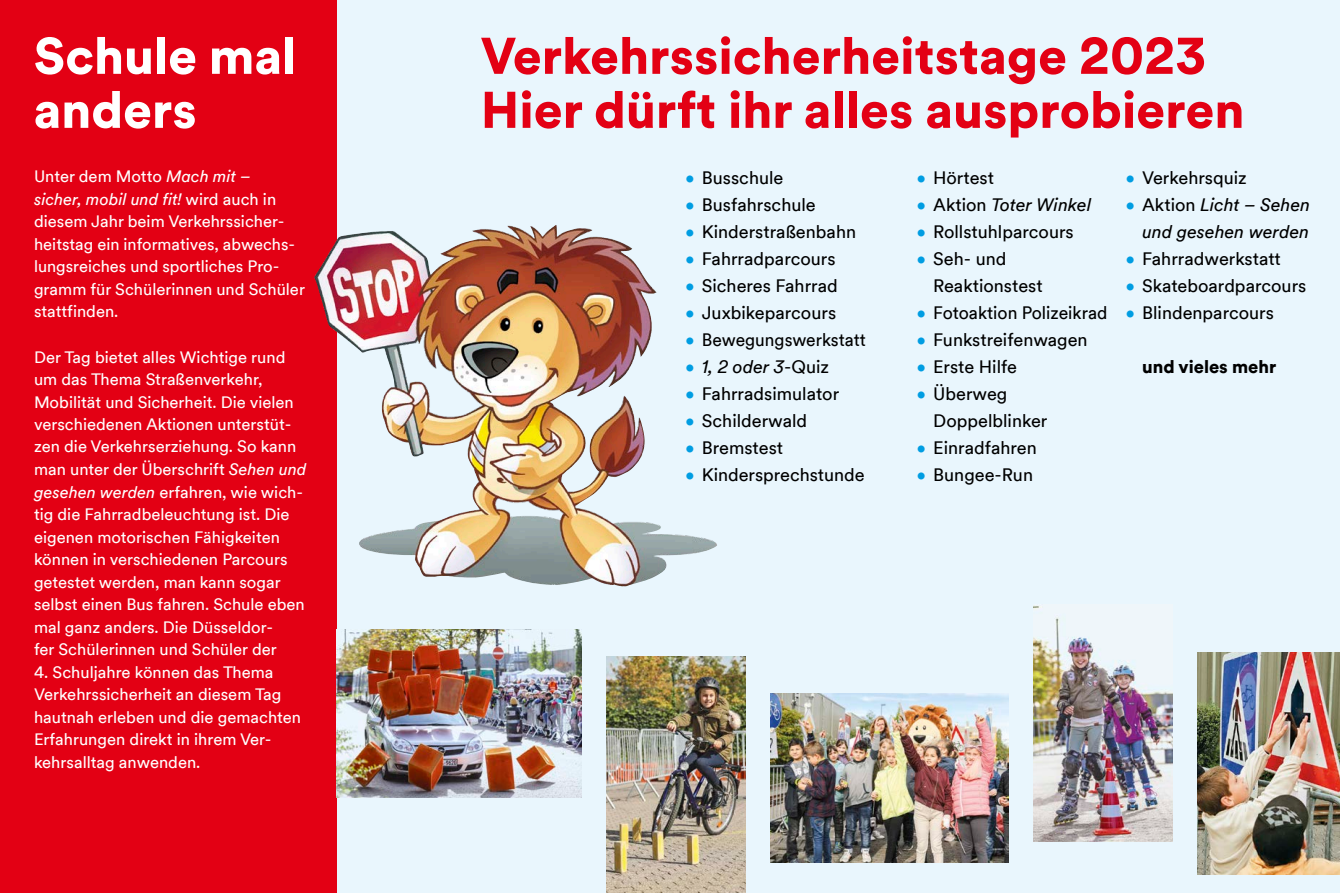
<style>
.page{position:relative;width:1340px;height:893px;background:#fff}
.page>*{position:absolute;margin:0;border:0;box-sizing:border-box;transform-origin:0 0}
.t1{font:900 50.85px/54px "Duesseldorf Circular TT";color:#e30014}
.t2{font:900 50.85px/54px "Duesseldorf Circular TT";color:#fff}
.t3{font:18px/27px "Duesseldorf Circular TT";color:#000}
.t4{font:italic 18px/27px "Duesseldorf Circular TT";color:#000;text-align:right}
.t5{font:18px "Duesseldorf Circular TT";color:#000;scale:.96 1}
.t6{font:900 18px "Duesseldorf Circular TT";color:#000}
.t7{font:16.5px/22.5px "Duesseldorf Circular TT";color:#fff}
.s1{font-style:italic}
.s2{font-weight:900;font-size:16.5px;color:#009de2}
.s3{font-weight:900;font-style:normal;font-size:16.5px;color:#009de2}
.s4{font-style:normal}
</style>
<div class="page">
<div style="left:337px;top:0;width:1002px;height:893px;background:#e9f6fd"></div>
<div style="left:0;top:0;width:337px;height:893px;background:#e30014"></div>
<img style="left:314px;top:225px;width:403px;height:362px">
<img style="left:1033px;top:605px;width:139px;height:236px">
<img style="left:1197px;top:652px;width:142px;height:222px">
<img style="left:606px;top:656px;width:139px;height:237px">
<img style="left:770px;top:694px;width:238px;height:168px">
<img style="left:337px;top:629px;width:244px;height:169px">
<h1 class="t2" style="left:34px;top:27px;width:264px">Schule mal anders</h1>
<p class="t7" style="left:34px;top:165px;width:272px">Unter dem Motto <span class="s1">Mach mit –<br>sicher, mobil und fit!</span> wird auch in diesem Jahr beim Verkehrssicher&shy;heitstag ein informatives, abwechs&shy;lungsreiches und sportliches Pro&shy;gramm für Schülerinnen und Schüler stattfinden.</p>
<p class="t7" style="left:34px;top:345px;width:274px">Der Tag bietet alles Wichtige rund um das Thema Straßenverkehr, Mobilität und Sicherheit. Die vielen verschiedenen Aktionen unterstüt&shy;zen die Verkehrserziehung. So kann man unter der Überschrift <span class="s1">Sehen und gesehen werden</span> erfahren, wie wich&shy;tig die Fahrradbeleuchtung ist. Die eigenen motorischen Fähigkeiten können in verschiedenen Parcours getestet werden, man kann sogar selbst einen Bus fahren. Schule eben mal ganz anders. Die Düsseldor-<br>fer Schülerinnen und Schüler der</p>
<p class="t7" style="left:34px;top:660px;width:268px">4. Schuljahre können das Thema<br>Verkehrssicherheit an diesem Tag hautnah erleben und die gemachten<br>Erfahrungen direkt in ihrem Ver&shy;kehrsalltag anwenden.</p>
<h1 class="t1" style="left:480px;top:27px;width:765px">Verkehrssicherheitstage 2023<br>Hier dürft ihr alles ausprobieren</h1>
<p class="t3" style="left:685px;top:163px;width:100px"><span class="s2">•</span> Busschule</p>
<p class="t3" style="left:685px;top:190px;width:132px"><span class="s2">•</span> Busfahrschule</p>
<p class="t3" style="left:685px;top:217px;width:172px"><span class="s2">•</span> Kinderstraßenbahn</p>
<p class="t3" style="left:685px;top:244px;width:152px"><span class="s2">•</span> Fahrradparcours</p>
<p class="t3" style="left:685px;top:271px;width:154px"><span class="s2">•</span> Sicheres Fahrrad</p>
<p class="t3" style="left:685px;top:298px;width:152px"><span class="s2">•</span> Juxbikeparcours</p>
<p class="t5" style="left:685px;top:327px;width:189px"><span class="s2">•</span> Bewegungswerkstatt</p>
<p class="t4" style="left:685px;top:352px;width:145px"><span class="s3">•</span> 1, 2 oder 3<span class="s4">-Quiz</span></p>
<p class="t3" style="left:685px;top:379px;width:155px"><span class="s2">•</span> Fahrradsimulator</p>
<p class="t3" style="left:685px;top:406px;width:123px"><span class="s2">•</span> Schilderwald</p>
<p class="t3" style="left:685px;top:433px;width:99px"><span class="s2">•</span> Bremstest</p>
<p class="t3" style="left:685px;top:460px;width:181px"><span class="s2">•</span> Kindersprechstunde</p>
<p class="t3" style="left:1125px;top:163px;width:123px"><span class="s2">•</span> Verkehrsquiz</p>
<p class="t4" style="left:1125px;top:190px;width:186px"><span class="s3">•</span> <span class="s4">Aktion</span> Licht – Sehen und gesehen werden</p>
<p class="t3" style="left:1125px;top:244px;width:157px"><span class="s2">•</span> Fahrradwerkstatt</p>
<p class="t3" style="left:1125px;top:271px;width:182px"><span class="s2">•</span> Skateboardparcours</p>
<p class="t3" style="left:1125px;top:298px;width:150px"><span class="s2">•</span> Blindenparcours</p>
<p class="t6" style="left:1142px;top:354px;width:136px">und vieles mehr</p>
<p class="t3" style="left:916px;top:163px;width:79px"><span class="s2">•</span> Hörtest</p>
<p class="t4" style="left:916px;top:190px;width:176px"><span class="s3">•</span> <span class="s4">Aktion</span> Toter Winkel</p>
<p class="t3" style="left:916px;top:217px;width:159px"><span class="s2">•</span> Rollstuhlparcours</p>
<p class="t3" style="left:933px;top:244px;width:111px;text-indent:-17px"><span class="s2">•</span> Seh- und<br>Reaktionstest</p>
<p class="t3" style="left:916px;top:298px;width:192px"><span class="s2">•</span> Fotoaktion Polizeikrad</p>
<p class="t3" style="left:916px;top:325px;width:172px"><span class="s2">•</span> Funkstreifenwagen</p>
<p class="t3" style="left:916px;top:352px;width:102px"><span class="s2">•</span> Erste Hilfe</p>
<p class="t3" style="left:933px;top:379px;width:116px;text-indent:-17px"><span class="s2">•</span> Überweg<br>Doppelblinker</p>
<p class="t3" style="left:916px;top:433px;width:122px"><span class="s2">•</span> Einradfahren</p>
<p class="t3" style="left:916px;top:460px;width:118px"><span class="s2">•</span> Bungee-Run</p>
</div>
